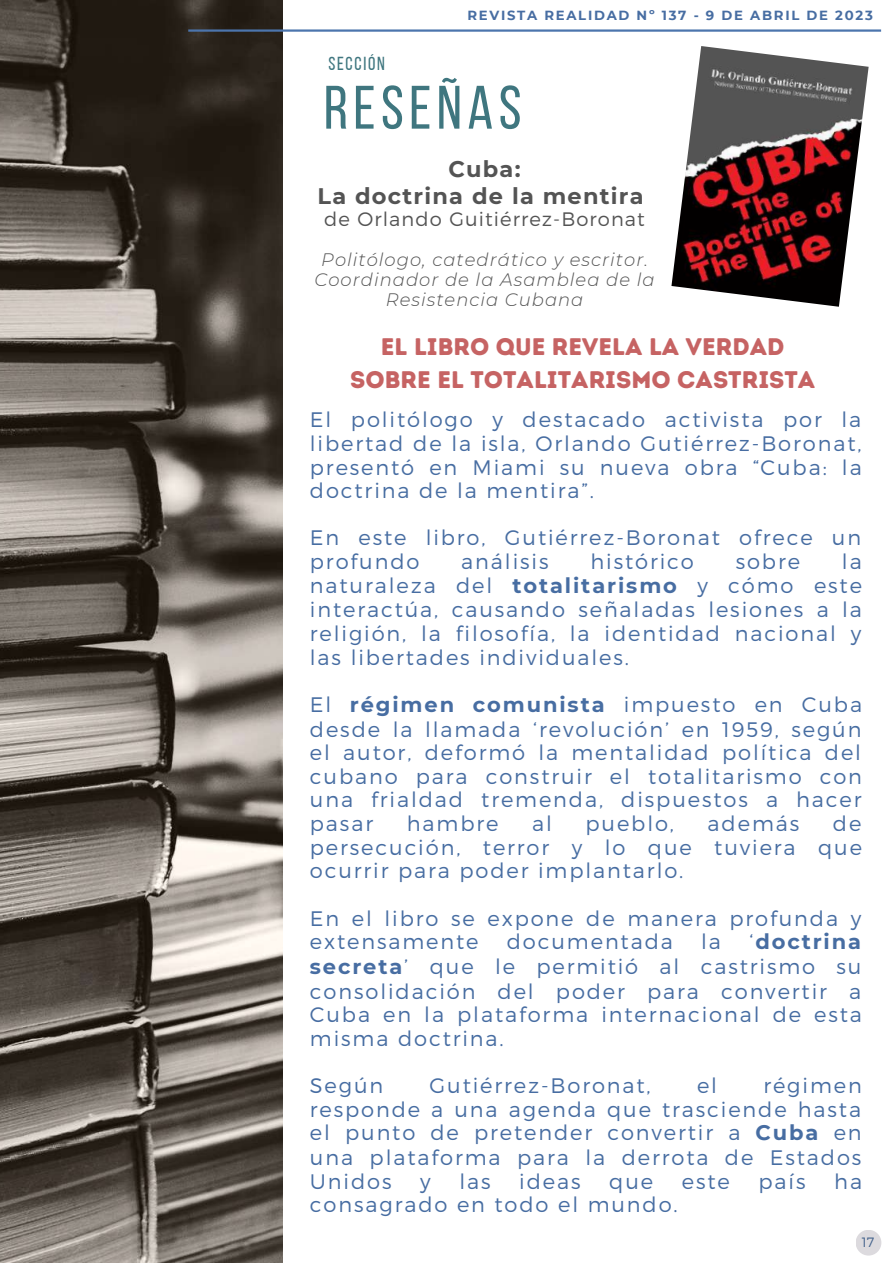
<style>
.page{position:relative;width:893px;height:1264px;background:#fff}
.page>*{position:absolute;margin:0;border:0;box-sizing:border-box;transform-origin:0 0}
.t1{font:61.2px "Bebas Neue";letter-spacing:.09em;color:#3f767f}
.t2{font:24px/32.5px "Intro Rust Base";color:#c66363;text-align:center}
.t3{font:700 22.5px/27px "Montserrat";letter-spacing:.055em;color:#545454;text-align:center}
.t4{font:300 21px/23.9px "Montserrat";letter-spacing:.09em;color:#476da2;text-align:justify}
.t5{font:300 19.5px "Montserrat";letter-spacing:.055em;color:#545454}
.t6{font:18.75px "Bebas Neue";letter-spacing:.09em;color:#3f767f}
.t7{font:italic 300 18px/20.2px "Montserrat";letter-spacing:.055em;color:#545454;text-align:center}
.t8{font:300 13.5px "Montserrat";color:#42618b}
.t9{font:700 13.2px "Montserrat";letter-spacing:.13em;color:#476da2}
.s1{font-weight:700}
</style>
<div class="page">
<img style="left:0;top:0;width:282px;height:1262px">
<div style="left:855px;top:1229px;width:26px;height:26px;background:#dcdade;border-radius:50%"></div>
<hr style="left:188px;top:29px;width:693px;height:3px;background:#4c75ad">
<img style="left:671px;top:46px;width:197px;height:261px">
<p class="t9" style="left:467px;top:8px;width:407px">REVISTA REALIDAD Nº 137 - 9 DE ABRIL DE 2023</p>
<p class="t6" style="left:328px;top:56px;width:58px">SECCIÓN</p>
<h1 class="t1" style="left:324px;top:83px;width:199px">RESEÑAS</h1>
<p class="t3" style="left:317px;top:155px;width:328px">Cuba:<br>La doctrina de la mentira</p>
<p class="t5" style="left:324px;top:207px;width:322px">de Orlando Guitiérrez-Boronat</p>
<p class="t7" style="left:314px;top:249px;width:341px">Politólogo, catedrático y escritor.<br>Coordinador de la Asamblea de la<br>Resistencia Cubana</p>
<p class="t2" style="left:350px;top:330px;width:466px">EL LIBRO QUE REVELA LA VERDAD<br>SOBRE EL TOTALITARISMO CASTRISTA</p>
<p class="t4" style="left:310px;top:407px;width:553px">El politólogo y destacado activista por la libertad de la isla, Orlando Gutiérrez-Boronat, presentó en Miami su nueva obra “Cuba: la doctrina de la mentira”.</p>
<p class="t4" style="left:310px;top:525px;width:552px">En este libro, Gutiérrez-Boronat ofrece un profundo</p>
<p class="t4" style="left:461px;top:548px;width:89px">análisis</p>
<p class="t4" style="left:590px;top:548px;width:105px">histórico</p>
<p class="t4" style="left:735px;top:548px;width:66px">sobre</p>
<p class="t4" style="left:310px;top:548px;width:553px;text-indent:532px">la naturaleza del <span class="s1">totalitarismo</span> y cómo este interactúa, causando señaladas lesiones a la religión, la filosofía, la identidad nacional y las libertades individuales.</p>
<p class="t4" style="left:310px;top:691px;width:553px">El <span class="s1">régimen comunista</span> impuesto en Cuba desde la llamada ‘revolución’ en 1959, según el autor, deformó la mentalidad política del cubano para construir el totalitarismo con una frialdad tremenda, dispuestos a hacer pasar</p>
<p class="t4" style="left:407px;top:810px;width:93px">hambre</p>
<p class="t4" style="left:532px;top:810px;width:21px">al</p>
<p class="t4" style="left:585px;top:810px;width:90px">pueblo,</p>
<p class="t4" style="left:707px;top:810px;width:93px">además</p>
<p class="t4" style="left:310px;top:810px;width:553px;text-indent:523px">de persecución, terror y lo que tuviera que ocurrir para poder implantarlo.</p>
<p class="t4" style="left:310px;top:905px;width:553px">En el libro se expone de manera profunda y extensamente</p>
<p class="t4" style="left:310px;top:928px;width:553px;text-indent:439px">‘<span class="s1">doctrina secreta</span>’ que le permitió al castrismo su consolidación del poder para convertir a Cuba en la plataforma internacional de esta misma doctrina.</p>
<p class="t4" style="left:310px;top:1072px;width:75px">Según</p>
<p class="t4" style="left:429px;top:1072px;width:223px">Gutiérrez-Boronat,</p>
<p class="t4" style="left:697px;top:1072px;width:22px">el</p>
<p class="t4" style="left:507px;top:928px;width:168px">documentada</p>
<p class="t4" style="left:701px;top:928px;width:21px">la</p>
<p class="t4" style="left:310px;top:1072px;width:553px;text-indent:453px">régimen responde a una agenda que trasciende hasta el punto de pretender convertir a <span class="s1">Cuba</span> en una plataforma para la derrota de Estados Unidos</p>
<p class="t4" style="left:420px;top:1168px;width:12px">y</p>
<p class="t4" style="left:459px;top:1168px;width:33px">las</p>
<p class="t4" style="left:519px;top:1168px;width:63px">ideas</p>
<p class="t4" style="left:609px;top:1168px;width:45px">que</p>
<p class="t4" style="left:681px;top:1168px;width:50px">este</p>
<p class="t4" style="left:758px;top:1168px;width:49px">país</p>
<p class="t4" style="left:834px;top:1168px;width:29px">ha</p>
<p class="t4" style="left:310px;top:1191px;width:369px">consagrado en todo el mundo.</p>
<p class="t8" style="left:861px;top:1233px;width:14px">17</p>
</div>
